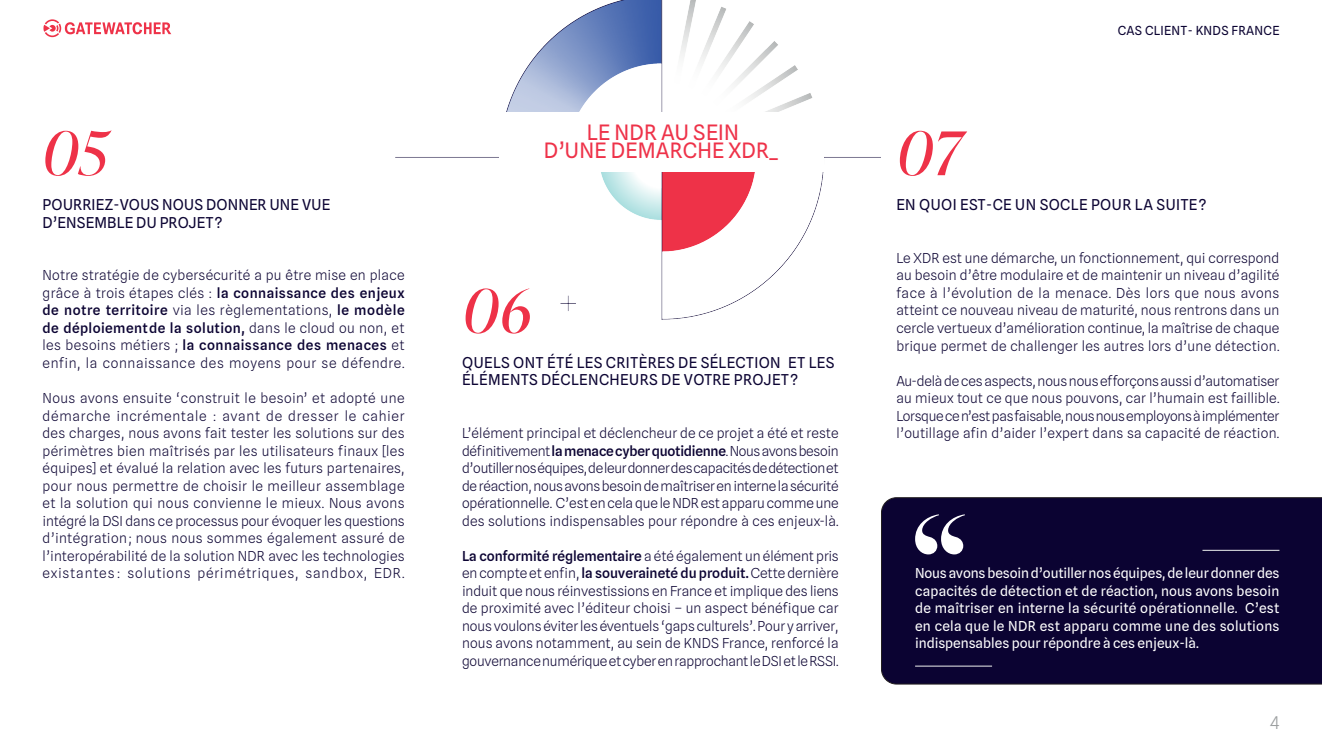
<style>
.page{position:relative;width:1322px;height:745px;background:#fff}
.page>*{position:absolute;margin:0;border:0;box-sizing:border-box;transform-origin:0 0}
.t1{font:italic 60px "Ivy Presto Display";color:#ee3248}
.t2{font:21.25px/17.5px "Spline Sans";letter-spacing:.01em;color:#ee3249;text-align:center}
.t3{font:300 17.5px "Spline Sans";color:#9a9d9e}
.t4{font:15px/17.5px "Spline Sans";letter-spacing:.025em;color:#0c0433}
.t5{font:300 13.75px/17.5px "Spline Sans";letter-spacing:.02em;color:#0c0433;text-align:justify}
.t6{font:13.75px/17.5px "Spline Sans";color:#fff;text-align:justify}
.t7{font:12.5px "Spline Sans";letter-spacing:.025em;color:#0b0332}
.s1{font-weight:500}
</style>
<div class="page">
<svg style="left:43px;top:19px;width:128px;height:18px"></svg>
<img style="left:396px;top:0;width:485px;height:319px">
<div style="left:881px;top:497px;width:441px;height:186px;background:#0b0332"></div>
<div style="left:499px;top:112px;width:324px;height:59px;background:#fff"></div>
<svg style="left:915px;top:514px;width:50px;height:40px"></svg>
<hr style="left:1202px;top:549px;width:77px;height:1px;background:#eef0ef">
<hr style="left:915px;top:665px;width:77px;height:1px;background:#eef0ef">
<h1 class="t1" style="left:43px;top:110px;width:66px">05</h1>
<p class="t4" style="left:43px;top:196px;width:289px">POURRIEZ-VOUS NOUS DONNER UNE VUE<br>D’ENSEMBLE DU PROJET ?</p>
<p class="t5" style="left:43px;top:266px;width:364px">Notre stratégie de cybersécurité a pu être mise en place grâce à trois étapes clés : <span class="s1">la connaissance des enjeux de notre territoire</span> via les règlementations, <span class="s1">le modèle de déploiement de la solution,</span> dans le cloud ou non, et les besoins métiers ; <span class="s1">la connaissance des menaces</span> et enfin, la connaissance des moyens pour se défendre.</p>
<p class="t5" style="left:43px;top:389px;width:364px">Nous avons ensuite ‘construit le besoin’ et adopté une démarche incrémentale : avant de dresser le cahier des charges, nous avons fait tester les solutions sur des périmètres bien maîtrisés par les utilisateurs finaux [les équipes] et évalué la relation avec les futurs partenaires, pour nous permettre de choisir le meilleur assemblage et la solution qui nous convienne le mieux. Nous avons intégré la DSI dans ce processus pour évoquer les questions d’intégration ; nous nous sommes également assuré de l’interopérabilité de la solution NDR avec les technologies existantes : solutions périmétriques, sandbox, EDR.</p>
<h2 class="t2" style="left:544px;top:123px;width:235px">LE NDR AU SEIN<br>D’UNE DEMARCHE XDR_</h2>
<h1 class="t1" style="left:463px;top:268px;width:70px">06</h1>
<p class="t4" style="left:462px;top:353px;width:374px">QUELS ONT ÉTÉ LES CRITÈRES DE SÉLECTION ET LES<br>ÉLÉMENTS DÉCLENCHEURS DE VOTRE PROJET ?</p>
<p class="t5" style="left:462px;top:424px;width:378px">L’élément principal et déclencheur de ce projet a été et reste définitivement <span class="s1">la menace cyber quotidienne</span>. Nous avons besoin d’outiller nos équipes, de leur donner des capacités de détection et de réaction, nous avons besoin de maîtriser en interne la sécurité opérationnelle. C’est en cela que le NDR est apparu comme une des solutions indispensables pour répondre à ces enjeux-là.</p>
<p class="t5" style="left:462px;top:546px;width:378px"><span class="s1">La conformité réglementaire</span> a été également un élément pris en compte et enfin, <span class="s1">la souveraineté du produit.</span> Cette dernière induit que nous réinvestissions en France et implique des liens de proximité avec l’éditeur choisi – un aspect bénéfique car nous voulons éviter les éventuels ‘gaps culturels’. Pour y arriver, nous avons notamment, au sein de KNDS France, renforcé la gouvernance numérique et cyber en rapprochant le DSI et le RSSI.</p>
<h1 class="t1" style="left:897px;top:110px;width:66px">07</h1>
<p class="t7" style="left:1118px;top:23px;width:163px">CAS CLIENT- KNDS FRANCE</p>
<p class="t4" style="left:896px;top:196px;width:311px">EN QUOI EST-CE UN SOCLE POUR LA SUITE ?</p>
<p class="t5" style="left:896px;top:249px;width:384px">Le XDR est une démarche, un fonctionnement, qui correspond au besoin d’être modulaire et de maintenir un niveau d’agilité face à l’évolution de la menace. Dès lors que nous avons atteint ce nouveau niveau de maturité, nous rentrons dans un cercle vertueux d’amélioration continue, la maîtrise de chaque brique permet de challenger les autres lors d’une détection.</p>
<p class="t5" style="left:896px;top:371px;width:384px">Au-delà de ces aspects, nous nous efforçons aussi d’automatiser au mieux tout ce que nous pouvons, car l’humain est faillible.<br>Lorsque ce n’est pas faisable, nous nous employons à implémenter l’outillage afin d’aider l’expert dans sa capacité de réaction.</p>
<p class="t6" style="left:915px;top:564px;width:366px">Nous avons besoin d’outiller nos équipes, de leur donner des capacités de détection et de réaction, nous avons besoin de maîtriser en interne la sécurité opérationnelle. C’est en cela que le NDR est apparu comme une des solutions indispensables pour répondre à ces enjeux-là.</p>
<p class="t3" style="left:1270px;top:710px;width:11px">4</p>
</div>
